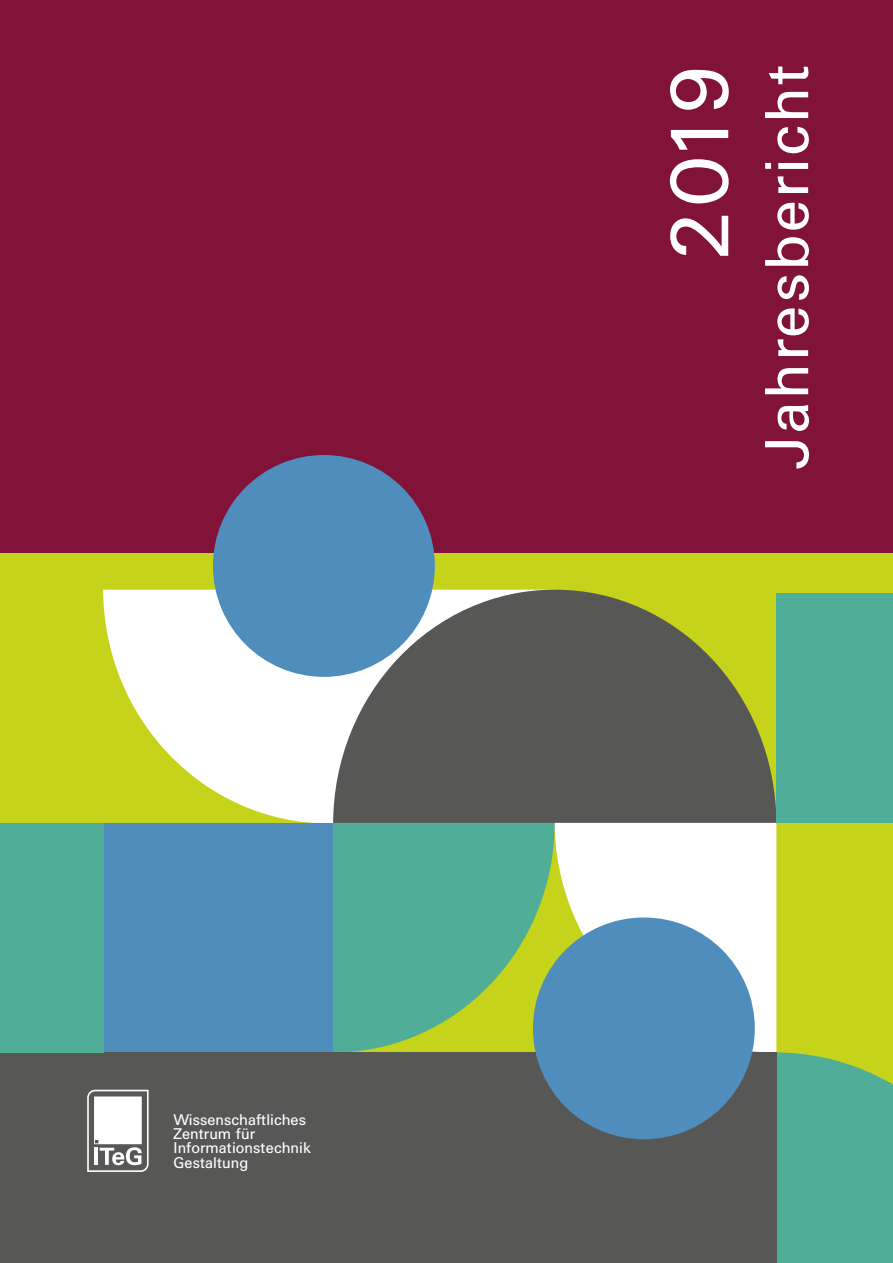
<style>
.page{position:relative;width:893px;height:1263px;background:#fff}
.page>*{position:absolute;margin:0;border:0;box-sizing:border-box;transform-origin:0 0}
.t1{font:81.75px "Univers BQ";color:#fff}
.t2{font:61.35px "Univers BQ";letter-spacing:.04em;color:#fff}
.t3{font:15.3px/14.1px "Univers BQ";color:#fff}
</style>
<div class="page">
<div style="left:0;top:553px;width:893px;height:710px;background:#c5d31b"></div>
<div style="left:0;top:0;width:893px;height:553px;background:#811339"></div>
<svg style="left:103px;top:590px;width:230px;height:233px;fill:#fff"></svg>
<svg style="left:333px;top:590px;width:443px;height:233px;background:#6c6d57"></svg>
<svg style="left:333px;top:823px;width:222px;height:229px;fill:#50ad97"></svg>
<svg style="left:776px;top:1052px;width:117px;height:211px;background:#56ac8f"></svg>
<div style="left:555px;top:823px;width:221px;height:229px;background:#fff"></div>
<div style="left:103px;top:823px;width:230px;height:229px;background:#4f8dbc"></div>
<div style="left:0;top:1052px;width:776px;height:211px;background:#575756"></div>
<div style="left:0;top:823px;width:103px;height:229px;background:#50ad97"></div>
<div style="left:776px;top:593px;width:117px;height:230px;background:#50ad97"></div>
<div style="left:213px;top:455px;width:222px;height:222px;background:#4f8dbc;border-radius:50%"></div>
<svg style="left:87px;top:1090px;width:62px;height:82px"></svg>
<div style="left:533px;top:917px;width:222px;height:222px;background:#4f8dbc;border-radius:50%"></div>
<p class="t3" style="left:174px;top:1113px;width:139px">Wissenschaftliches<br>Zentrum für<br>Informationstechnik<br>Gestaltung</p>
<h1 class="t1" style="left:654px;top:261px;width:199px;rotate:-90deg">2019</h1>
<h2 class="t2" style="left:752px;top:469px;width:406px;rotate:-90deg">Jahresbericht</h2>
</div>
